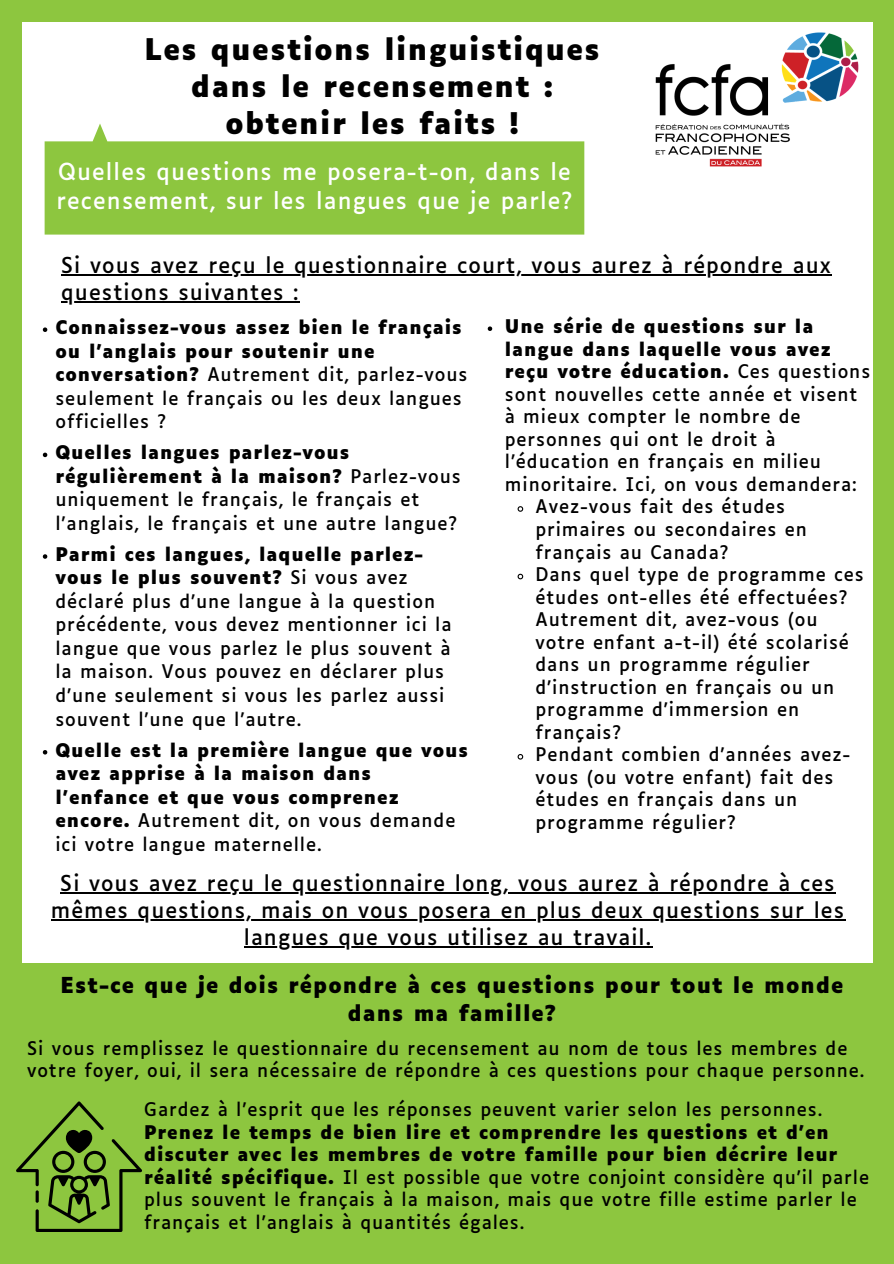
<style>
.page{position:relative;width:894px;height:1264px;background:#fff}
.page>*{position:absolute;margin:0;border:0;box-sizing:border-box;transform-origin:0 0}
.t1{font:700 28.5px/37.2px "Luciole";letter-spacing:.05em;color:#000;text-align:center}
.t2{font:22.5px/29.2px "Luciole";letter-spacing:.05em;color:#fff}
.t3{font:21px/27px "Luciole";letter-spacing:.05em;color:#000;text-align:center}
.t4{font:700 21px/27px "Luciole";letter-spacing:.05em;color:#000;text-align:center}
.t5{font:18px/22.5px "Luciole";letter-spacing:.05em;color:#000}
.t6{font:700 18px/23.5px "Luciole";letter-spacing:.05em;color:#000}
.s1{font-weight:400}
.s2{font-weight:700}
</style>
<div class="page">
<div style="left:0;top:0;width:893px;height:1263px;background:#8dc63f"></div>
<div style="left:23px;top:23px;width:848px;height:1216px;background:#fff"></div>
<img style="left:655px;top:23px;width:217px;height:153px">
<svg style="left:43px;top:327px;width:4px;height:5px"></svg>
<svg style="left:43px;top:452px;width:4px;height:5px"></svg>
<svg style="left:43px;top:554px;width:4px;height:5px"></svg>
<svg style="left:43px;top:750px;width:4px;height:4px"></svg>
<svg style="left:487px;top:326px;width:5px;height:5px"></svg>
<svg style="left:517px;top:506px;width:7px;height:6px"></svg>
<svg style="left:517px;top:573px;width:7px;height:7px"></svg>
<svg style="left:517px;top:754px;width:7px;height:6px"></svg>
<hr style="left:60px;top:892px;width:775px;height:1px;background:#000">
<hr style="left:51px;top:919px;width:794px;height:1px;background:#000">
<hr style="left:244px;top:946px;width:408px;height:1px;background:#000">
<svg style="left:45px;top:124px;width:539px;height:110px;fill:#8dc63f"></svg>
<hr style="left:61px;top:274px;width:770px;height:1px;background:#000">
<hr style="left:61px;top:301px;width:238px;height:1px;background:#000">
<div style="left:4px;top:963px;width:886px;height:276px;background:#8dc63f"></div>
<svg style="left:16px;top:1101px;width:126px;height:130px"></svg>
<p class="t1" style="left:144px;top:33px;width:456px">Les questions linguistiques dans le recensement :</p>
<p class="t1" style="left:225px;top:108px;width:295px">obtenir les faits !</p>
<p class="t2" style="left:56px;top:159px;width:517px">Quelles questions me posera-t-on, dans le recensement, sur les langues que je parle?</p>
<p class="t3" style="left:61px;top:253px;width:770px;text-align:left">Si vous avez reçu le questionnaire court, vous aurez à répondre aux questions suivantes :</p>
<p class="t6" style="left:55px;top:317px;width:413px">Connaissez-vous assez bien le français ou l’anglais pour soutenir une conversation? <span class="s1">Autrement dit, parlez-vous seulement le français ou les deux langues officielles ?</span></p>
<p class="t5" style="left:55px;top:442px;width:407px;line-height:23.5px"><span class="s2">Quelles langues parlez-vous régulièrement à la maison?</span> Parlez-vous uniquement le français, le français et l’anglais, le français et une autre langue?</p>
<p class="t5" style="left:55px;top:544px;width:397px;line-height:23.5px"><span class="s2">Parmi ces langues, laquelle parlez&shy;vous le plus souvent?</span> Si vous avez déclaré plus d’une langue à la question précédente, vous devez mentionner ici la langue que vous parlez le plus souvent à la maison. Vous pouvez en déclarer plus d’une seulement si vous les parlez aussi souvent l’une que l’autre.</p>
<p class="t6" style="left:55px;top:739px;width:414px">Quelle est la première langue que vous avez apprise à la maison dans l'enfance et que vous comprenez encore. <span class="s1">Autrement dit, on vous demande ici votre langue maternelle.</span></p>
<p class="t5" style="left:504px;top:317px;width:367px"><span class="s2">Une série de questions sur la langue dans laquelle vous avez reçu votre éducation.</span> Ces questions sont nouvelles cette année et visent à mieux compter le nombre de personnes qui ont le droit à l’éducation en français en milieu minoritaire. Ici, on vous demandera:</p>
<p class="t5" style="left:535px;top:497px;width:273px">Avez-vous fait des études primaires ou secondaires en français au Canada?</p>
<p class="t5" style="left:535px;top:564px;width:330px">Dans quel type de programme ces études ont-elles été effectuées?<br>Autrement dit, avez-vous (ou votre enfant a-t-il) été scolarisé dans un programme régulier d’instruction en français ou un programme d’immersion en français?</p>
<p class="t5" style="left:535px;top:745px;width:316px">Pendant combien d’années avez&shy;vous (ou votre enfant) fait des études en français dans un programme régulier?</p>
<p class="t3" style="left:51px;top:871px;width:794px">Si vous avez reçu le questionnaire long, vous aurez à répondre à ces mêmes questions, mais on vous posera en plus deux questions sur les langues que vous utilisez au travail.</p>
<p class="t4" style="left:61px;top:974px;width:784px">Est-ce que je dois répondre à ces questions pour tout le monde dans ma famille?</p>
<p class="t5" style="left:27px;top:1038px;width:838px">Si vous remplissez le questionnaire du recensement au nom de tous les membres de votre foyer, oui, il sera nécessaire de répondre à ces questions pour chaque personne.</p>
<p class="t5" style="left:144px;top:1099px;width:726px">Gardez à l’esprit que les réponses peuvent varier selon les personnes.<br><span class="s2">Prenez le temps de bien lire et comprendre les questions et d’en discuter avec les membres de votre famille pour bien décrire leur réalité spécifique.</span> Il est possible que votre conjoint considère qu’il parle plus souvent le français à la maison, mais que votre fille estime parler le français et l’anglais à quantités égales.</p>
</div>
